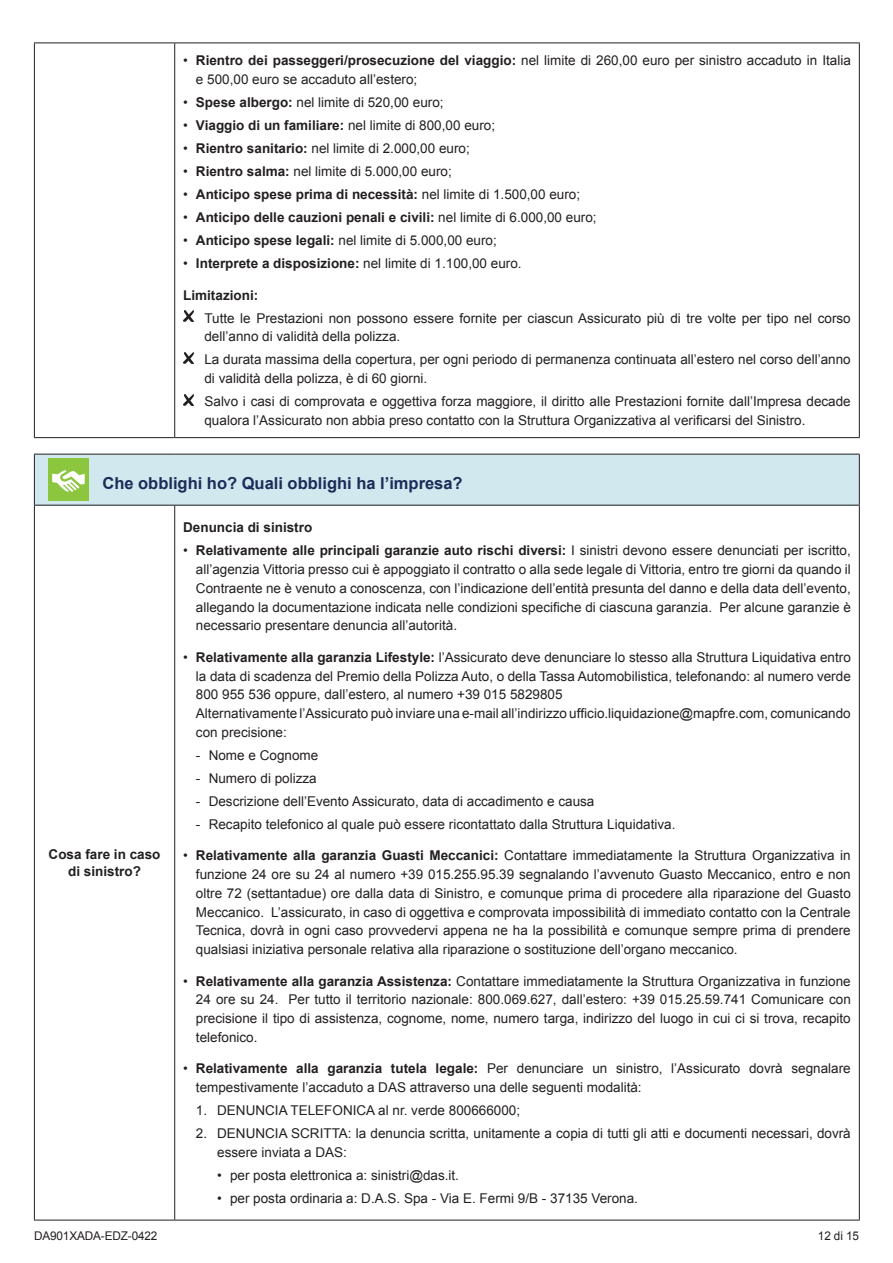
<style>
.page{position:relative;width:893px;height:1263px;background:#fff}
.page>*{position:absolute;margin:0;border:0;box-sizing:border-box;transform-origin:0 0}
.t1{font:700 16.5px "Arial";color:#1c2c59}
.t2{font:13.5px/18.8px "Arial";color:#231f20}
.t3{font:700 13.5px/17.2px "Arial";color:#231f20;text-align:center}
.t4{font:12px "Arial";letter-spacing:-.01em;color:#231f20}
.s1{font-weight:700}
.s2{font-weight:400}
</style>
<div class="page">
<hr style="left:34px;top:43px;width:141px;height:1px;background:#231f20">
<hr style="left:34px;top:43px;width:1px;height:394px;background:#231f20">
<hr style="left:175px;top:43px;width:685px;height:1px;background:#231f20">
<hr style="left:174px;top:43px;width:1px;height:394px;background:#231f20">
<hr style="left:859px;top:43px;width:1px;height:394px;background:#231f20">
<hr style="left:34px;top:437px;width:141px;height:1px;background:#231f20">
<hr style="left:175px;top:437px;width:685px;height:1px;background:#231f20">
<svg style="left:183px;top:311px;width:11px;height:11px"></svg>
<svg style="left:183px;top:353px;width:11px;height:10px"></svg>
<svg style="left:183px;top:394px;width:11px;height:11px"></svg>
<div style="left:34px;top:454px;width:825px;height:51px;background:#d0e8ee"></div>
<hr style="left:34px;top:454px;width:141px;height:1px;background:#231f20">
<hr style="left:34px;top:454px;width:1px;height:51px;background:#231f20">
<hr style="left:175px;top:454px;width:685px;height:1px;background:#231f20">
<hr style="left:859px;top:454px;width:1px;height:51px;background:#231f20">
<hr style="left:174px;top:505px;width:1px;height:715px;background:#231f20">
<hr style="left:175px;top:1220px;width:685px;height:1px;background:#231f20">
<hr style="left:34px;top:505px;width:141px;height:1px;background:#231f20">
<hr style="left:34px;top:505px;width:1px;height:715px;background:#231f20">
<hr style="left:175px;top:505px;width:685px;height:1px;background:#231f20">
<hr style="left:859px;top:505px;width:1px;height:715px;background:#231f20">
<hr style="left:34px;top:1220px;width:141px;height:1px;background:#231f20">
<div style="left:48px;top:458px;width:41px;height:43px;background:#8bc63e"></div>
<svg style="left:52px;top:470px;width:33px;height:22px"></svg>
<p class="t2" style="left:196px;top:51px;width:656px;text-indent:-13px">• <span class="s1">Rientro dei passeggeri/prosecuzione del viaggio:</span> nel limite di 260,00 euro per sinistro accaduto in Italia e 500,00 euro se accaduto all’estero;</p>
<p class="t2" style="left:183px;top:93px;width:262px">• <span class="s1">Spese albergo:</span> nel limite di 520,00 euro;</p>
<p class="t2" style="left:183px;top:116px;width:313px">• <span class="s1">Viaggio di un familiare:</span> nel limite di 800,00 euro;</p>
<p class="t2" style="left:183px;top:139px;width:288px">• <span class="s1">Rientro sanitario:</span> nel limite di 2.000,00 euro;</p>
<p class="t2" style="left:183px;top:162px;width:270px">• <span class="s1">Rientro salma:</span> nel limite di 5.000,00 euro;</p>
<p class="t3" style="left:183px;top:186px;width:398px"><span class="s2">•</span> Anticipo spese prima di necessità: <span class="s2">nel limite di 1.500,00 euro;</span></p>
<p class="t3" style="left:183px;top:209px;width:415px"><span class="s2">•</span> Anticipo delle cauzioni penali e civili: <span class="s2">nel limite di 6.000,00 euro;</span></p>
<p class="t2" style="left:183px;top:231px;width:315px">• <span class="s1">Anticipo spese legali:</span> nel limite di 5.000,00 euro;</p>
<p class="t2" style="left:183px;top:254px;width:340px">• <span class="s1">Interprete a disposizione:</span> nel limite di 1.100,00 euro.</p>
<p class="t3" style="left:183px;top:287px;width:77px">Limitazioni:</p>
<p class="t2" style="left:204px;top:309px;width:648px">Tutte le Prestazioni non possono essere fornite per ciascun Assicurato più di tre volte per tipo nel corso dell’anno di validità della polizza.</p>
<p class="t2" style="left:204px;top:350px;width:648px">La durata massima della copertura, per ogni periodo di permanenza continuata all’estero nel corso dell’anno di validità della polizza, è di 60 giorni.</p>
<p class="t2" style="left:204px;top:392px;width:648px">Salvo i casi di comprovata e oggettiva forza maggiore, il diritto alle Prestazioni fornite dall’Impresa decade qualora l’Assicurato non abbia preso contatto con la Struttura Organizzativa al verificarsi del Sinistro.</p>
<p class="t1" style="left:102px;top:472px;width:362px">Che obblighi ho? Quali obblighi ha l’impresa?</p>
<p class="t3" style="left:49px;top:846px;width:113px">Cosa fare in caso di sinistro?</p>
<p class="t3" style="left:183px;top:519px;width:131px">Denuncia di sinistro</p>
<p class="t2" style="left:196px;top:541px;width:656px;text-align:justify;text-indent:-13px">• <span class="s1">Relativamente alle principali garanzie auto rischi diversi:</span> I sinistri devono essere denunciati per iscritto, all’agenzia Vittoria presso cui è appoggiato il contratto o alla sede legale di Vittoria, entro tre giorni da quando il Contraente ne è venuto a conoscenza, con l’indicazione dell’entità presunta del danno e della data dell’evento, allegando la documentazione indicata nelle condizioni specifiche di ciascuna garanzia. Per alcune garanzie è necessario presentare denuncia all’autorità.</p>
<p class="t2" style="left:196px;top:648px;width:656px;text-indent:-13px">• <span class="s1">Relativamente alla garanzia Lifestyle:</span> l’Assicurato deve denunciare lo stesso alla Struttura Liquidativa entro la data di scadenza del Premio della Polizza Auto, o della Tassa Automobilistica, telefonando: al numero verde 800 955 536 oppure, dall’estero, al numero +39 015 5829805<br>Alternativamente l’Assicurato può inviare una e-mail all’indirizzo ufficio.liquidazione@mapfre.com, comunicando con precisione:</p>
<p class="t2" style="left:196px;top:746px;width:124px">- Nome e Cognome</p>
<p class="t2" style="left:196px;top:769px;width:122px">- Numero di polizza</p>
<p class="t2" style="left:196px;top:792px;width:400px">- Descrizione dell’Evento Assicurato, data di accadimento e causa</p>
<p class="t2" style="left:196px;top:815px;width:481px">- Recapito telefonico al quale può essere ricontattato dalla Struttura Liquidativa.</p>
<p class="t2" style="left:196px;top:846px;width:656px;text-align:justify;text-indent:-13px">• <span class="s1">Relativamente alla garanzia Guasti Meccanici:</span> Contattare immediatamente la Struttura Organizzativa in funzione 24 ore su 24 al numero +39 015.255.95.39 segnalando l’avvenuto Guasto Meccanico, entro e non oltre 72 (settantadue) ore dalla data di Sinistro, e comunque prima di procedere alla riparazione del Guasto Meccanico. L’assicurato, in caso di oggettiva e comprovata impossibilità di immediato contatto con la Centrale Tecnica, dovrà in ogni caso provvedervi appena ne ha la possibilità e comunque sempre prima di prendere qualsiasi iniziativa personale relativa alla riparazione o sostituzione dell’organo meccanico.</p>
<p class="t2" style="left:196px;top:972px;width:656px;text-align:justify;text-indent:-13px">• <span class="s1">Relativamente alla garanzia Assistenza:</span> Contattare immediatamente la Struttura Organizzativa in funzione 24 ore su 24. Per tutto il territorio nazionale: 800.069.627, dall’estero: +39 015.25.59.741 Comunicare con precisione il tipo di assistenza, cognome, nome, numero targa, indirizzo del luogo in cui ci si trova, recapito telefonico.</p>
<p class="t2" style="left:196px;top:1059px;width:656px;text-indent:-13px">• <span class="s1">Relativamente alla garanzia tutela legale:</span> Per denunciare un sinistro, l’Assicurato dovrà segnalare tempestivamente l’accaduto a DAS attraverso una delle seguenti modalità:</p>
<p class="t2" style="left:196px;top:1101px;width:326px">1. DENUNCIA TELEFONICA al nr. verde 800666000;</p>
<p class="t2" style="left:217px;top:1124px;width:635px;text-indent:-21px">2. DENUNCIA SCRITTA: la denuncia scritta, unitamente a copia di tutti gli atti e documenti necessari, dovrà essere inviata a DAS:</p>
<p class="t2" style="left:217px;top:1166px;width:243px">• per posta elettronica a: sinistri@das.it.</p>
<p class="t2" style="left:217px;top:1189px;width:422px">• per posta ordinaria a: D.A.S. Spa - Via E. Fermi 9/B - 37135 Verona.</p>
<p class="t4" style="left:34px;top:1228px;width:125px">DA901XADA-EDZ-0422</p>
<p class="t4" style="left:818px;top:1228px;width:43px">12 di 15</p>
</div>
